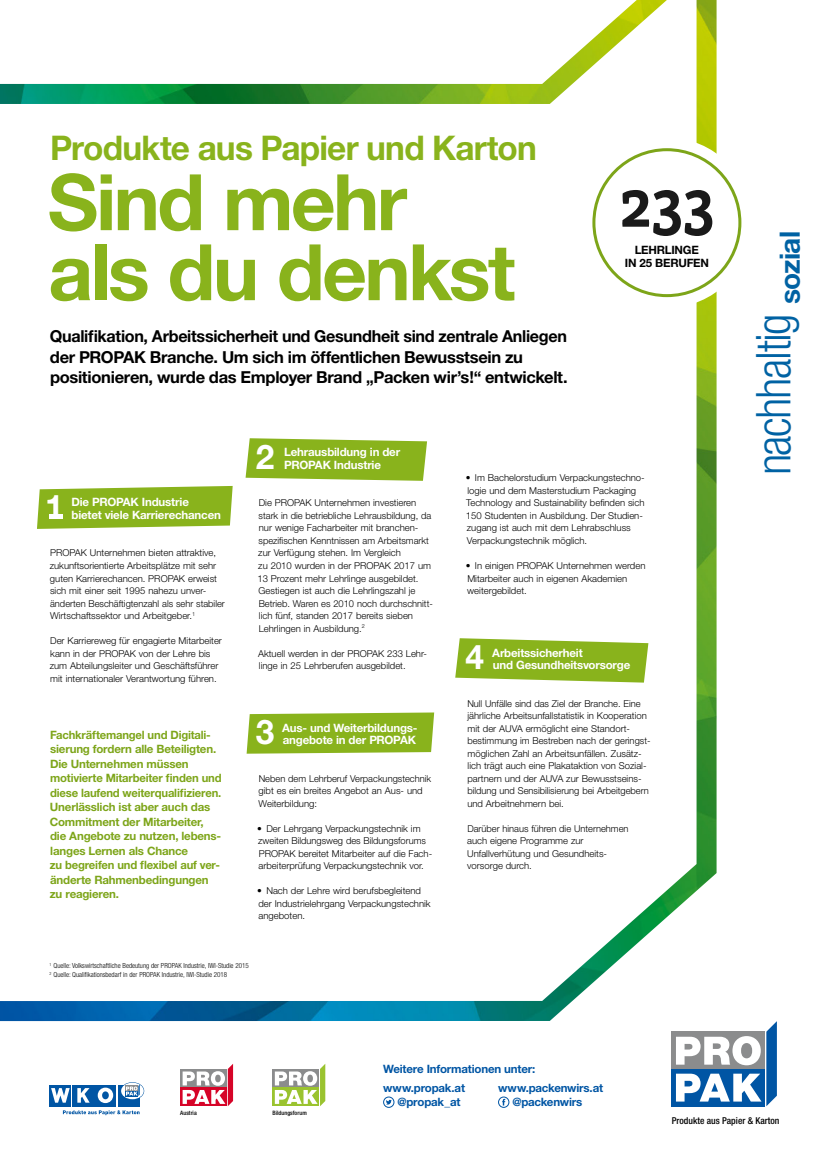
<style>
.page{position:relative;width:823px;height:1163px;background:#fff}
.page>*{position:absolute;margin:0;border:0;box-sizing:border-box;transform-origin:0 0}
.t1{font:700 78px/70px "Helvetica Neue LT Pro";letter-spacing:-.035em;color:#89b31c}
.t2{font:700 65px "Fran";color:#000;scale:.85 1}
.t3{font:300 condensed 48px "Helvetica Neue LT Pro";letter-spacing:-.03em;color:#0062a3}
.t4{font:700 34px "Helvetica Neue LT Pro";letter-spacing:-.025em;color:#89b31c}
.t5{font:700 34px "Helvetica Neue LT Pro";color:#fff}
.t6{font:700 28px "Helvetica Neue LT Pro";letter-spacing:-.025em;color:#0062a3}
.t7{font:700 16.5px/20.5px "Helvetica Neue LT Pro";letter-spacing:-.02em;color:#000}
.t8{font:700 11.5px/14.5px "Helvetica Neue LT Pro";letter-spacing:-.015em;color:#7da519}
.t9{font:700 11.5px/12.5px "Helvetica Neue LT Pro";letter-spacing:-.015em;color:#fff}
.t10{font:700 11.5px/19px "Helvetica Neue LT Pro";letter-spacing:-.015em;color:#0055a4}
.t11{font:700 11.5px/13.5px "Helvetica Neue LT Pro";letter-spacing:-.02em;color:#000;text-align:center}
.t12{font:300 9.5px/12.5px "Helvetica Neue LT Pro";color:#000}
.t13{font:500 condensed 9.5px "Helvetica Neue LT Pro";color:#000}
.t14{font:300 condensed 7px/9px "Helvetica Neue LT Pro";color:#000}
.t15{font:500 condensed 6px "Helvetica Neue LT Pro";letter-spacing:.01em;color:#000}
</style>
<div class="page">
<div style="left:670px;top:1031px;width:94px;height:37px;background:#8b8c8d"></div>
<div style="left:670px;top:1068px;width:94px;height:38px;background:#0055a4"></div>
<svg style="left:675px;top:1022px;width:101px;height:84px"></svg>
<img style="left:0;top:0;width:716px;height:1020px">
<svg style="left:455px;top:638px;width:193px;height:44px;background:#97bc37"></svg>
<svg style="left:245px;top:438px;width:182px;height:43px;background:#95ba33"></svg>
<svg style="left:246px;top:712px;width:188px;height:41px;background:#8fb728"></svg>
<svg style="left:37px;top:486px;width:195px;height:43px;background:#93b930"></svg>
<hr style="left:49px;top:515px;width:14px;height:4px;background:#fff">
<div style="left:581px;top:137px;width:170px;height:171px;background:#fff;border-radius:50%"></div>
<div style="left:592px;top:148px;width:149px;height:149px;border:3px solid #7da519;border-radius:50%"></div>
<svg style="left:272px;top:1069px;width:3px;height:18px"></svg>
<svg style="left:272px;top:1087px;width:3px;height:19px"></svg>
<svg style="left:275px;top:1064px;width:50px;height:42px"></svg>
<div style="left:180px;top:1068px;width:47px;height:19px;background:#8b8c8d"></div>
<div style="left:180px;top:1087px;width:47px;height:19px;background:#d60428"></div>
<svg style="left:182px;top:1064px;width:51px;height:42px"></svg>
<div style="left:118px;top:1084px;width:22px;height:22px;background:#0055a4"></div>
<div style="left:95px;top:1084px;width:21px;height:22px;background:#0055a4"></div>
<div style="left:72px;top:1084px;width:22px;height:22px;background:#0055a4"></div>
<svg style="left:77px;top:1088px;width:13px;height:14px"></svg>
<div style="left:50px;top:1084px;width:21px;height:22px;background:#0055a4"></div>
<svg style="left:51px;top:1088px;width:19px;height:14px"></svg>
<svg style="left:98px;top:1087px;width:15px;height:15px"></svg>
<svg style="left:63px;top:1110px;width:76px;height:4px"></svg>
<svg style="left:121px;top:1082px;width:23px;height:17px"></svg>
<div style="left:125px;top:1085px;width:13px;height:5px;background:#8b8c8d"></div>
<svg style="left:126px;top:1084px;width:14px;height:11px"></svg>
<div style="left:383px;top:1096px;width:11px;height:11px;border:1px solid #0055a4;border-radius:50%"></div>
<svg style="left:385px;top:1099px;width:6px;height:5px"></svg>
<div style="left:497px;top:1096px;width:12px;height:11px;border:1px solid #0055a4;border-radius:50%"></div>
<svg style="left:502px;top:1098px;width:3px;height:7px"></svg>
<h3 class="t4" style="left:50px;top:127px;width:488px">Produkte aus Papier und Karton</h3>
<h1 class="t1" style="left:48px;top:165px;width:469px">Sind mehr als du denkst</h1>
<h3 class="t7" style="left:50px;top:325px;width:519px">Qualifikation, Arbeitssicherheit und Gesundheit sind zentrale Anliegen der PROPAK Branche. Um sich im öffentlichen Bewusstsein zu positionieren, wurde das Employer Brand „Packen wir’s!“ entwickelt.</h3>
<h2 class="t2" style="left:617px;top:149px;width:117px">233</h2>
<p class="t11" style="left:624px;top:242px;width:86px">LEHRLINGE<br>IN 25 BERUFEN</p>
<h3 class="t5" style="left:45px;top:485px;width:20px">1</h3>
<p class="t9" style="left:71px;top:495px;width:151px">Die PROPAK Industrie bietet viele Karrierechancen</p>
<p class="t12" style="left:50px;top:546px;width:176px">PROPAK Unternehmen bieten attraktive, zukunftsorientierte Arbeitsplätze mit sehr guten Karrierechancen. PROPAK erweist sich mit einer seit 1995 nahezu unver&shy;änderten Beschäftigtenzahl als sehr stabiler Wirtschaftssektor und Arbeitgeber.<sup>1</sup></p>
<p class="t12" style="left:50px;top:634px;width:174px">Der Karriereweg für engagierte Mitarbeiter kann in der PROPAK von der Lehre bis zum Abteilungsleiter und Geschäftsführer mit internationaler Verantwortung führen.</p>
<p class="t8" style="left:50px;top:726px;width:173px">Fachkräftemangel und Digitali&shy;sierung fordern alle Beteiligten.<br>Die Unternehmen müssen motivierte Mitarbeiter finden und diese laufend weiterqualifizieren.<br>Unerlässlich ist aber auch das<br>Commitment der Mitarbeiter, die Angebote zu nutzen, lebens&shy;langes Lernen als Chance<br>zu begreifen und flexibel auf ver&shy;änderte Rahmenbedingungen zu reagieren.</p>
<h3 class="t5" style="left:255px;top:435px;width:20px">2</h3>
<p class="t9" style="left:284px;top:445px;width:117px">Lehrausbildung in der<br>PROPAK Industrie</p>
<p class="t12" style="left:257px;top:496px;width:177px">Die PROPAK Unternehmen investieren stark in die betriebliche Lehrausbildung, da nur wenige Facharbeiter mit branchen&shy;spezifischen Kenntnissen am Arbeitsmarkt zur Verfügung stehen. Im Vergleich<br>zu 2010 wurden in der PROPAK 2017 um 13 Prozent mehr Lehrlinge ausgebildet.<br>Gestiegen ist auch die Lehrlingszahl je Betrieb. Waren es 2010 noch durchschnitt&shy;lich fünf, standen 2017 bereits sieben Lehrlingen in Ausbildung.<sup>2</sup></p>
<p class="t12" style="left:258px;top:646px;width:170px">Aktuell werden in der PROPAK 233 Lehr&shy;linge in 25 Lehrberufen ausgebildet.</p>
<h3 class="t5" style="left:256px;top:710px;width:20px">3</h3>
<p class="t9" style="left:282px;top:720px;width:137px">Aus- und Weiterbildungs&shy;angebote in der PROPAK</p>
<p class="t12" style="left:258px;top:771px;width:174px">Neben dem Lehrberuf Verpackungstechnik gibt es ein breites Angebot an Aus- und<br>Weiterbildung:</p>
<p class="t12" style="left:257px;top:821px;width:176px">• Der Lehrgang Verpackungstechnik im zweiten Bildungsweg des Bildungsforums PROPAK bereitet Mitarbeiter auf die Fach&shy;arbeiterprüfung Verpackungstechnik vor.</p>
<p class="t12" style="left:257px;top:884px;width:175px">• Nach der Lehre wird berufsbegleitend der Industrielehrgang Verpackungstechnik angeboten.</p>
<p class="t14" style="left:50px;top:960px;width:201px"><sup>1</sup> Quelle: Volkswirtschaftliche Bedeutung der PROPAK Industrie, IWI-Studie 2015<br><sup>2</sup> Quelle: Qualifikationsbedarf in der PROPAK Industrie, IWI-Studie 2018</p>
<p class="t12" style="left:465px;top:471px;width:180px">• Im Bachelorstudium Verpackungstechno&shy;logie und dem Masterstudium Packaging Technology and Sustainability befinden sich 150 Studenten in Ausbildung. Der Studien&shy;zugang ist auch mit dem Lehrabschluss Verpackungstechnik möglich.</p>
<p class="t12" style="left:465px;top:559px;width:181px">• In einigen PROPAK Unternehmen werden<br>Mitarbeiter auch in eigenen Akademien weitergebildet.</p>
<h3 class="t5" style="left:465px;top:635px;width:20px">4</h3>
<p class="t9" style="left:492px;top:645px;width:140px">Arbeitssicherheit<br>und Gesundheitsvorsorge</p>
<p class="t12" style="left:467px;top:696px;width:184px">Null Unfälle sind das Ziel der Branche. Eine jährliche Arbeitsunfallstatistik in Kooperation mit der AUVA ermöglicht eine Standort&shy;bestimmung im Bestreben nach der geringst&shy;möglichen Zahl an Arbeitsunfällen. Zusätz&shy;lich trägt auch eine Plakataktion von Sozial&shy;partnern und der AUVA zur Bewusstseins&shy;bildung und Sensibilisierung bei Arbeitgebern und Arbeitnehmern bei.</p>
<p class="t12" style="left:467px;top:821px;width:163px">Darüber hinaus führen die Unternehmen auch eigene Programme zur<br>Unfallverhütung und Gesundheits&shy;vorsorge durch.</p>
<p class="t10" style="left:383px;top:1059px;width:153px">Weitere Informationen unter: www.propak.at</p>
<p class="t10" style="left:397px;top:1092px;width:65px">@propak_at</p>
<p class="t10" style="left:497px;top:1080px;width:106px;line-height:14px;text-align:center">www.packenwirs.at @packenwirs</p>
<h3 class="t6" style="left:771px;top:304px;width:75px;rotate:-90deg">sozial</h3>
<h3 class="t3" style="left:745px;top:475px;width:164px;rotate:-90deg">nachhaltig</h3>
<p class="t15" style="left:180px;top:1108px;width:18px">Austria</p>
<p class="t15" style="left:272px;top:1108px;width:36px">Bildungsforum</p>
<p class="t13" style="left:671px;top:1115px;width:109px">Produkte aus Papier &amp; Karton</p>
</div>
